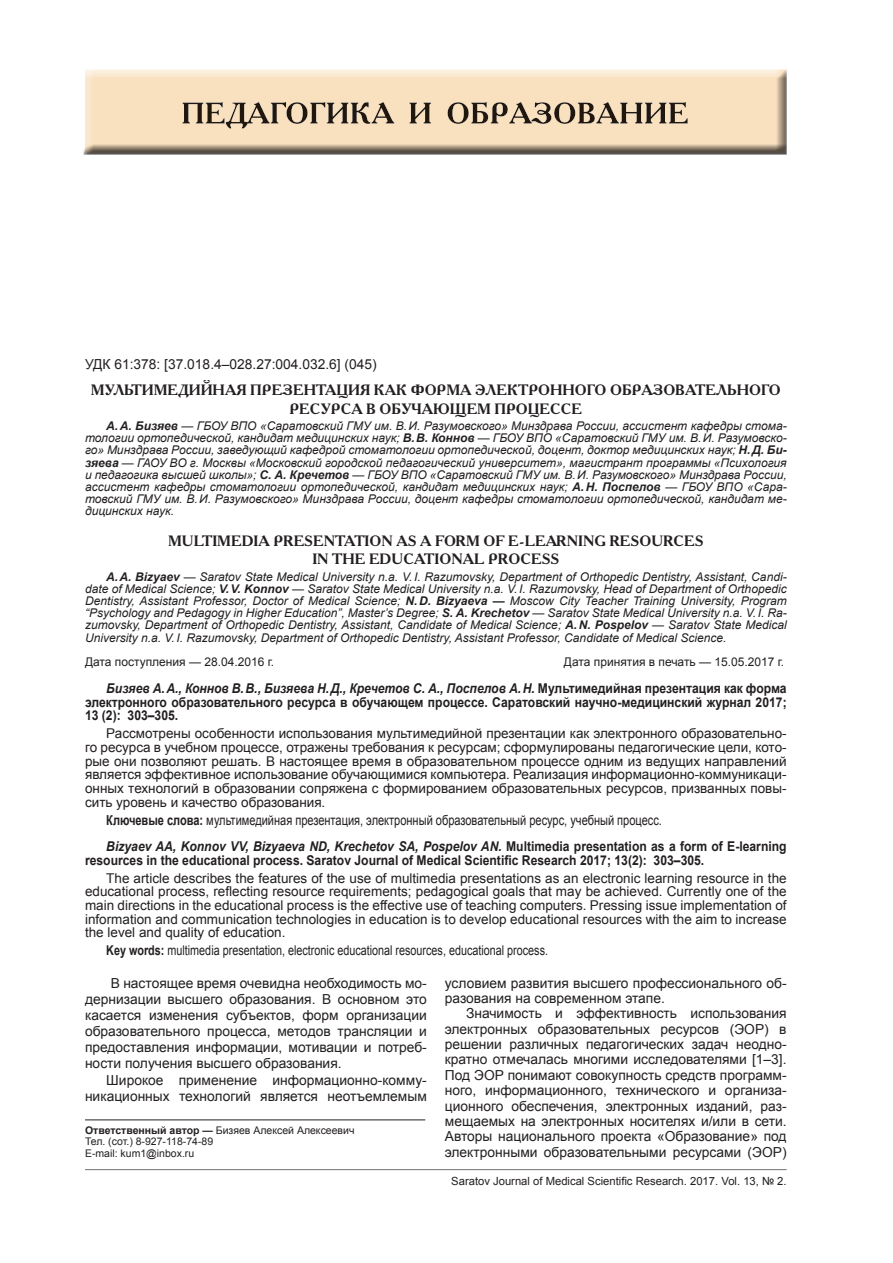
<style>
.page{position:relative;width:893px;height:1263px;background:#fff}
.page>*{position:absolute;margin:0;border:0;box-sizing:border-box;transform-origin:0 0}
.Заголовок_1{font:700 15px/18.1px "Academy C";color:#231f20;text-align:center}
.Заголовок_1_англ{font:700 15px/18.1px "Academy C";color:#231f20;text-align:center}
.Основной_текст{font:13.8px/15.3px "Arial";color:#231f20;text-align:justify}
.Ключевые_слова{font:13.8px "Arial";color:#231f20;scale:.8 1}
.УДК{font:13.8px "Arial";color:#231f20}
.Аннотация{font:13.5px/13.6px "Arial";color:#231f20;text-align:justify}
.Аннотация_англ{font:13.5px/13.6px "Arial";color:#231f20;text-align:justify}
.Ссылка{font:700 13.5px/13.6px "Arial";color:#231f20;text-align:justify;scale:.9 1}
.Ссылка_англ{font:700 13.5px/13.6px "Arial";color:#231f20;scale:.9 1}
.Ключевые_слова_англ{font:13.5px "Arial";color:#231f20;scale:.8 1}
.Автор{font:italic 12px/12.1px "Arial";color:#231f20;text-align:justify}
.Автор_англ{font:italic 12px/12.1px "Arial";color:#231f20;text-align:justify}
.Дата{font:12px "Arial";color:#231f20}
.t1{font:11.25px "Arial";color:#231f20}
.ОтвРедактор{font:10.5px/11.6px "Arial";color:#231f20}
.s1{font-weight:700}
.s2{font-style:italic}
.s3{font-weight:700;font-style:italic}
</style>
<div class="page">
<hr style="left:85px;top:1169px;width:702px;height:1px;background:#808285">
<div style="left:83px;top:68px;width:705px;height:87px;background:#231f20;opacity:.75"></div>
<hr style="left:85px;top:1120px;width:340px;height:1px;background:#231f20">
<p class="УДК" style="left:85px;top:355px;width:293px">УДК 61:378: [37.018.4–028.27:004.032.6] (045)</p>
<p class="Заголовок_1" style="left:91px;top:380px;width:692px">МУЛЬТИМЕДИЙНАЯ ПРЕЗЕНТАЦИЯ КАК ФОРМА ЭЛЕКТРОННОГО ОБРАЗОВАТЕЛЬНОГО<br>РЕСУРСА В ОБУЧАЮЩЕМ ПРОЦЕССЕ</p>
<p class="Автор" style="left:85px;top:420px;width:703px;text-indent:21px"><span class="s1">А.А. Бизяев</span> — ГБОУ ВПО «Саратовский ГМУ им. В.И. Разумовского» Минздрава России, ассистент кафедры стома&shy;тологии ортопедической, кандидат медицинских наук; <span class="s1">В.В. Коннов</span> — ГБОУ ВПО «Саратовский ГМУ им. В.И. Разумовско&shy;го» Минздрава России, заведующий кафедрой стоматологии ортопедической, доцент, доктор медицинских наук; <span class="s1">Н.Д. Би&shy;зяева</span> — ГАОУ ВО г. Москвы «Московский городской педагогический университет», магистрант программы «Психология и педагогика высшей школы»; <span class="s1">С. А. Кречетов</span> — ГБОУ ВПО «Саратовский ГМУ им. В.И. Разумовского» Минздрава России, ассистент кафедры стоматологии ортопедической, кандидат медицинских наук; <span class="s1">А.Н. Поспелов</span> — ГБОУ ВПО «Сара&shy;товский ГМУ им. В.И. Разумовского» Минздрава России, доцент кафедры стоматологии ортопедической, кандидат ме&shy;дицинских наук.</p>
<p class="Заголовок_1_англ" style="left:168px;top:531px;width:537px">MULTIMEDIA PRESENTATION AS A FORM OF E-LEARNING RESOURCES<br>IN THE EDUCATIONAL PROCESS</p>
<p class="Автор_англ" style="left:85px;top:571px;width:703px;text-indent:21px"><span class="s1">A.A. Bizyaev</span> — Saratov State Medical University n.a. V.I. Razumovsky, Department of Orthopedic Dentistry, Assistant, Candi&shy;date of Medical Science; <span class="s1">V.V. Konnov</span> — Saratov State Medical University n.a. V.I. Razumovsky, Head of Department of Orthopedic Dentistry, Assistant Professor, Doctor of Medical Science; <span class="s1">N.D. Bizyaeva —</span> Moscow City Teacher Training University, Program “Psychology and Pedagogy in Higher Education”, Master’s Degree; <span class="s1">S. A. Krechetov</span> — Saratov State Medical University n.a. V.I. Ra&shy;zumovsky, Department of Orthopedic Dentistry, Assistant, Candidate of Medical Science; <span class="s1">A.N. Pospelov</span> — Saratov State Medical University n.a. V.I. Razumovsky, Department of Orthopedic Dentistry, Assistant Professor, Candidate of Medical Science.</p>
<p class="Дата" style="left:85px;top:654px;width:191px">Дата поступления — 28.04.2016 г.</p>
<p class="Дата" style="left:564px;top:654px;width:222px">Дата принятия в печать — 15.05.2017 г.</p>
<p class="Ссылка" style="left:85px;top:682px;width:781px;text-indent:21px"><span class="s2">Бизяев А.А., Коннов В.В., Бизяева Н.Д., Кречетов С. А., Поспелов А.Н.</span> Мультимедийная презентация как форма электронного образовательного ресурса в обучающем процессе. Саратовский научно-медицинский журнал 2017; 13 (2): 303–305.</p>
<p class="Аннотация" style="left:85px;top:727px;width:703px;text-indent:21px">Рассмотрены особенности использования мультимедийной презентации как электронного образовательно&shy;го ресурса в учебном процессе, отражены требования к ресурсам; сформулированы педагогические цели, кото&shy;рые они позволяют решать. В настоящее время в образовательном процессе одним из ведущих направлений является эффективное использование обучающимися компьютера. Реализация информационно-коммуникаци&shy;онных технологий в образовании сопряжена с формированием образовательных ресурсов, призванных повы&shy;сить уровень и качество образования.</p>
<p class="Ключевые_слова" style="left:106px;top:811px;width:696px"><span class="s1">Ключевые слова:</span> мультимедийная презентация, электронный образовательный ресурс, учебный процесс.</p>
<p class="Ссылка_англ" style="left:85px;top:840px;width:781px;text-indent:21px"><span class="s2">Bizyaev AA, Konnov VV, Bizyaeva ND, Krechetov SA, Pospelov AN.</span> Multimedia presentation as a form of E-learning resources in the educational process. Saratov Journal of Medical Scientific Research 2017; 13(2): 303–305.</p>
<p class="Аннотация_англ" style="left:85px;top:871px;width:703px;text-indent:21px">The article describes the features of the use of multimedia presentations as an electronic learning resource in the educational process, reflecting resource requirements; pedagogical goals that may be achieved. Currently one of the main directions in the educational process is the effective use of teaching computers. Pressing issue implementation of information and communication technologies in education is to develop educational resources with the aim to increase the level and quality of education.</p>
<p class="Ключевые_слова_англ" style="left:106px;top:942px;width:554px"><span class="s1">Key words:</span> multimedia presentation, electronic educational resources, educational process.</p>
<p class="Основной_текст" style="left:85px;top:975px;width:343px;line-height:16.2px;text-indent:21px"><sup>1</sup>В настоящее время очевидна необходимость мо&shy;дернизации высшего образования. В основном это касается изменения субъектов, форм организации образовательного процесса, методов трансляции и предоставления информации, мотивации и потреб&shy;ности получения высшего образования.</p>
<p class="Основной_текст" style="left:85px;top:1072px;width:343px;line-height:16.2px;text-align:right">Широкое применение информационно-комму&shy;никационных технологий является неотъемлемым</p>
<p class="ОтвРедактор" style="left:85px;top:1124px;width:271px"><span class="s1">Ответственный автор</span> <span class="s3">—</span> Бизяев Алексей Алексеевич<br>Тел. (сот.) 8‑927‑118‑74‑89<br>E-mail: kum1@inbox.ru</p>
<p class="Основной_текст" style="left:445px;top:975px;width:343px">условием развития высшего профессионального об&shy;разования на современном этапе.</p>
<p class="Основной_текст" style="left:445px;top:1006px;width:343px;text-indent:21px">Значимость и эффективность использования электронных образовательных ресурсов (ЭОР) в решении различных педагогических задач неодно&shy;кратно отмечалась многими исследователями [1–3].<br>Под ЭОР понимают совокупность средств программ&shy;ного, информационного, технического и организа&shy;ционного обеспечения, электронных изданий, раз&shy;мещаемых на электронных носителях и/или в сети.<br>Авторы национального проекта «Образование» под электронными образовательными ресурсами (ЭОР)</p>
<p class="t1" style="left:451px;top:1174px;width:337px">Saratov Journal of Medical Scientific Research. 2017. Vol. 13, № 2.</p>
</div>
